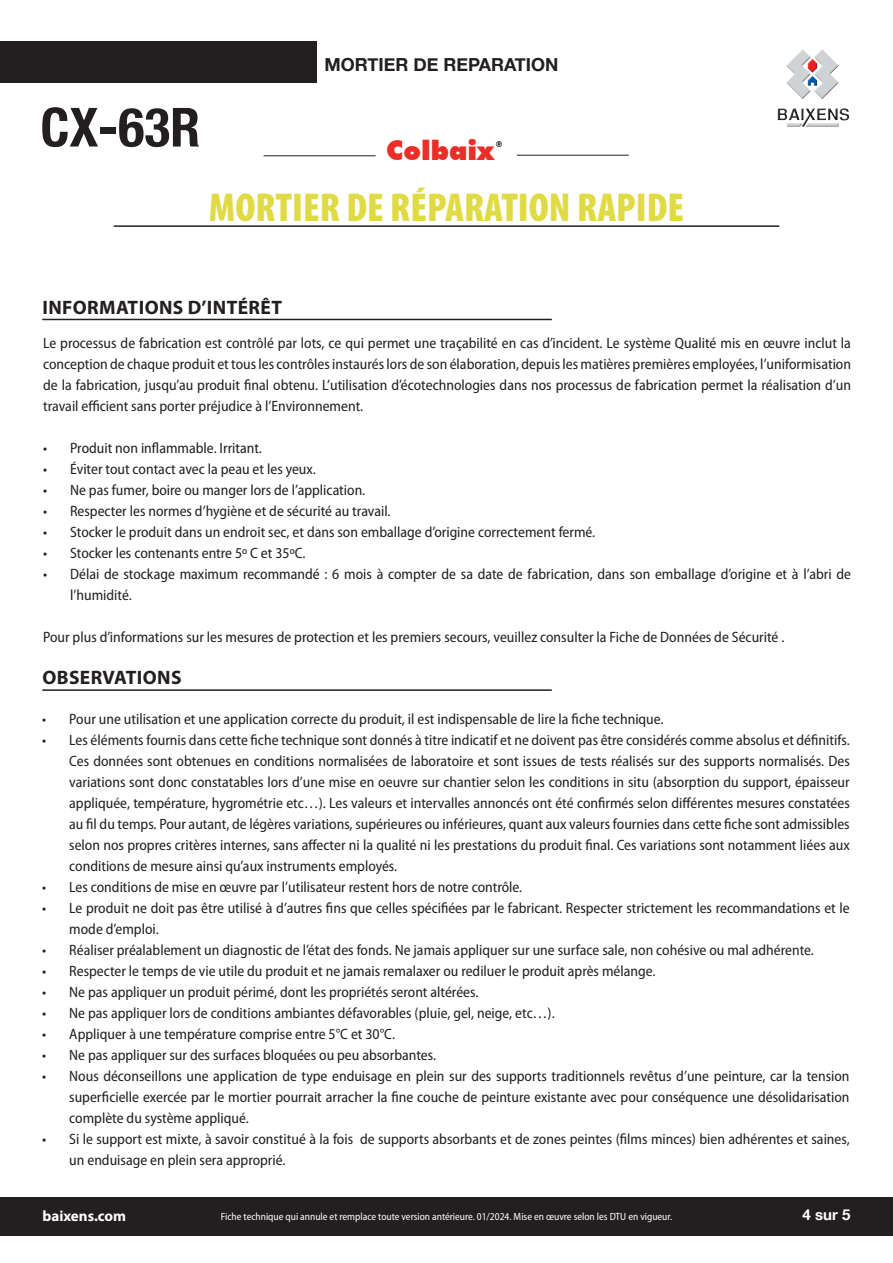
<style>
.page{position:relative;width:893px;height:1263px;background:#fff}
.page>*{position:absolute;margin:0;border:0;box-sizing:border-box;transform-origin:0 0}
.t1{font:700 condensed 54px "Helvetica Neue";color:#231f20}
.t2{font:900 condensed 40.5px "Myriad Pro";color:#e0db45}
.t3{font:900 27px "Futura BT";color:#ea2f29}
.t4{font:700 19.5px "Myriad Pro";letter-spacing:.02em;color:#231f20}
.t5{font:700 18px "Helvetica Neue";color:#231f20}
.t6{font:semi-condensed 15px/21px "Myriad Pro";color:#231f20;text-align:justify}
.t7{font:700 15px "Myriad Pro";color:#fff}
.t8{font:700 15px "Helvetica Neue";color:#fff}
.t9{font:semi-condensed 10.5px "Myriad Pro";color:#fff}
.t10{font:900 8.1px "Futura BT";color:#231f20}
</style>
<div class="page">
<div style="left:1px;top:42px;width:316px;height:41px;background:#231f20"></div>
<hr style="left:114px;top:225px;width:665px;height:2px;background:#231f20">
<img style="left:777px;top:49px;width:72px;height:78px">
<hr style="left:517px;top:155px;width:112px;height:1px;background:#231f20">
<hr style="left:264px;top:156px;width:112px;height:1px;background:#231f20">
<div style="left:0;top:1196px;width:893px;height:39px;background:#231f20"></div>
<hr style="left:42px;top:689px;width:510px;height:2px;background:#231f20">
<hr style="left:42px;top:319px;width:510px;height:1px;background:#231f20">
<p class="t5" style="left:325px;top:50px;width:235px">MORTIER DE REPARATION</p>
<h1 class="t1" style="left:40px;top:82px;width:161px">CX-63R</h1>
<h3 class="t3" style="left:386px;top:134px;width:110px">Colbaix</h3>
<p class="t10" style="left:496px;top:139px;width:8px">®</p>
<h2 class="t2" style="left:209px;top:185px;width:477px">MORTIER DE RÉPARATION RAPIDE</h2>
<h3 class="t4" style="left:42px;top:294px;width:241px">INFORMATIONS D’INTÉRÊT</h3>
<p class="t6" style="left:43px;top:333px;width:809px">Le processus de fabrication est contrôlé par lots, ce qui permet une traçabilité en cas d’incident. Le système Qualité mis en œuvre inclut la conception de chaque produit et tous les contrôles instaurés lors de son élaboration, depuis les matières premières employées, l’uniformisation de la fabrication, jusqu’au produit final obtenu. L’utilisation d’écotechnologies dans nos processus de fabrication permet la réalisation d’un travail efficient sans porter préjudice à l’Environnement.</p>
<p class="t6" style="left:43px;top:438px;width:220px">• Produit non inflammable. Irritant.</p>
<p class="t6" style="left:43px;top:459px;width:274px">• Éviter tout contact avec la peau et les yeux.</p>
<p class="t6" style="left:43px;top:480px;width:324px">• Ne pas fumer, boire ou manger lors de l’application.</p>
<p class="t6" style="left:43px;top:501px;width:349px">• Respecter les normes d’hygiène et de sécurité au travail.</p>
<p class="t6" style="left:43px;top:522px;width:554px">• Stocker le produit dans un endroit sec, et dans son emballage d’origine correctement fermé.</p>
<p class="t6" style="left:43px;top:543px;width:264px">• Stocker les contenants entre 5º C et 35ºC.</p>
<p class="t6" style="left:70px;top:564px;width:782px;text-indent:-27px">• Délai de stockage maximum recommandé : 6 mois à compter de sa date de fabrication, dans son emballage d’origine et à l’abri de l’humidité.</p>
<p class="t6" style="left:43px;top:627px;width:743px">Pour plus d’informations sur les mesures de protection et les premiers secours, veuillez consulter la Fiche de Données de Sécurité .</p>
<h3 class="t4" style="left:42px;top:665px;width:141px">OBSERVATIONS</h3>
<p class="t6" style="left:42px;top:709px;width:623px">• Pour une utilisation et une application correcte du produit, il est indispensable de lire la fiche technique.</p>
<p class="t6" style="left:69px;top:730px;width:782px;text-indent:-27px">• Les éléments fournis dans cette fiche technique sont donnés à titre indicatif et ne doivent pas être considérés comme absolus et définitifs.<br>Ces données sont obtenues en conditions normalisées de laboratoire et sont issues de tests réalisés sur des supports normalisés. Des variations sont donc constatables lors d’une mise en oeuvre sur chantier selon les conditions in situ (absorption du support, épaisseur appliquée, température, hygrométrie etc…). Les valeurs et intervalles annoncés ont été confirmés selon différentes mesures constatées au fil du temps. Pour autant, de légères variations, supérieures ou inférieures, quant aux valeurs fournies dans cette fiche sont admissibles selon nos propres critères internes, sans affecter ni la qualité ni les prestations du produit final. Ces variations sont notamment liées aux conditions de mesure ainsi qu’aux instruments employés.</p>
<p class="t6" style="left:42px;top:877px;width:482px">• Les conditions de mise en œuvre par l’utilisateur restent hors de notre contrôle.</p>
<p class="t6" style="left:69px;top:898px;width:782px;text-indent:-27px">• Le produit ne doit pas être utilisé à d’autres fins que celles spécifiées par le fabricant. Respecter strictement les recommandations et le mode d’emploi.</p>
<p class="t6" style="left:42px;top:940px;width:773px">• Réaliser préalablement un diagnostic de l’état des fonds. Ne jamais appliquer sur une surface sale, non cohésive ou mal adhérente.</p>
<p class="t6" style="left:42px;top:961px;width:615px">• Respecter le temps de vie utile du produit et ne jamais remalaxer ou rediluer le produit après mélange.</p>
<p class="t6" style="left:42px;top:982px;width:438px">• Ne pas appliquer un produit périmé, dont les propriétés seront altérées.</p>
<p class="t6" style="left:42px;top:1003px;width:514px">• Ne pas appliquer lors de conditions ambiantes défavorables (pluie, gel, neige, etc…).</p>
<p class="t6" style="left:42px;top:1024px;width:354px">• Appliquer à une température comprise entre 5°C et 30°C.</p>
<p class="t6" style="left:42px;top:1045px;width:395px">• Ne pas appliquer sur des surfaces bloquées ou peu absorbantes.</p>
<p class="t6" style="left:69px;top:1066px;width:782px;text-indent:-27px">• Nous déconseillons une application de type enduisage en plein sur des supports traditionnels revêtus d’une peinture, car la tension superficielle exercée par le mortier pourrait arracher la fine couche de peinture existante avec pour conséquence une désolidarisation complète du système appliqué.</p>
<p class="t6" style="left:69px;top:1129px;width:782px;text-indent:-27px">• Si le support est mixte, à savoir constitué à la fois de supports absorbants et de zones peintes (films minces) bien adhérentes et saines, un enduisage en plein sera approprié.</p>
<p class="t7" style="left:43px;top:1206px;width:85px">baixens.com</p>
<p class="t9" style="left:221px;top:1210px;width:453px">Fiche technique qui annule et remplace toute version antérieure. 01/2024. Mise en œuvre selon les DTU en vigueur.</p>
<p class="t8" style="left:803px;top:1203px;width:49px">4 sur 5</p>
</div>
